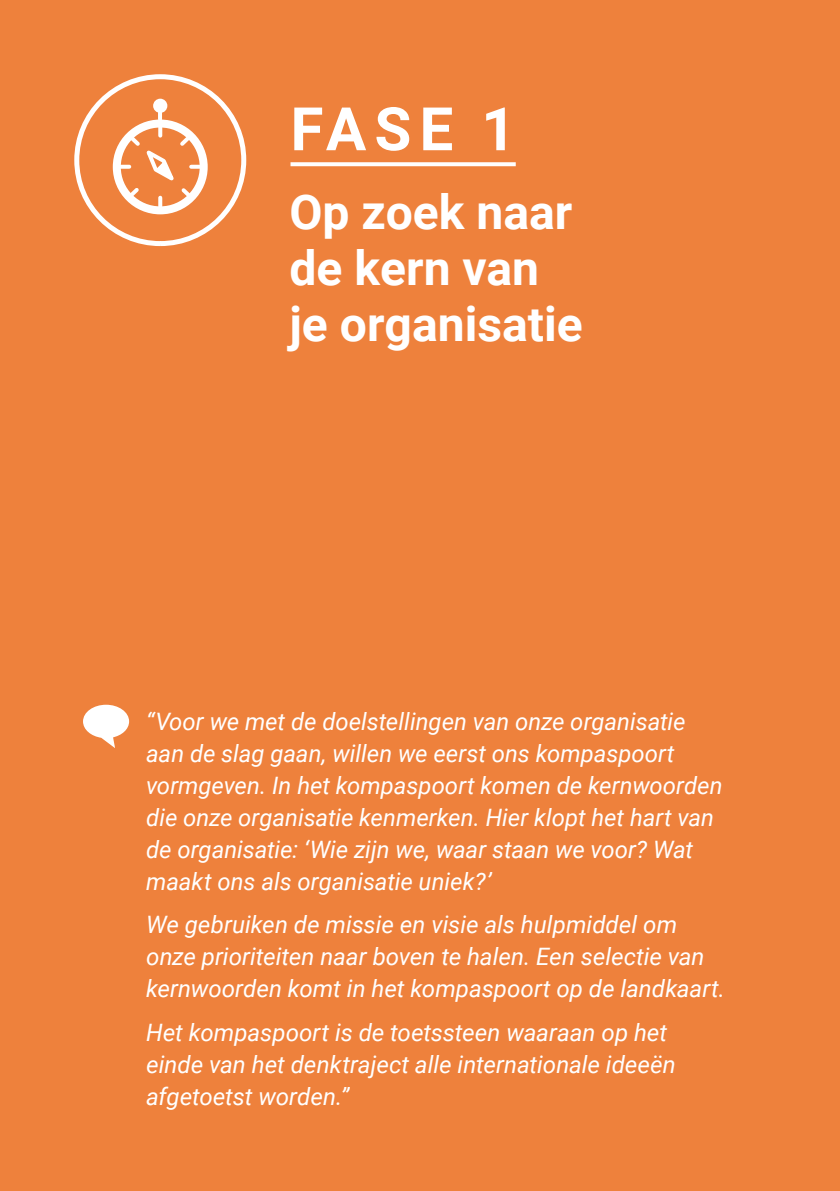
<style>
.page{position:relative;width:840px;height:1191px;background:#fff}
.page>*{position:absolute;margin:0;border:0;box-sizing:border-box;transform-origin:0 0}
.t1{font:700 60px "Roboto";color:#fff}
.t2{font:700 48px/56px "Roboto";color:#fff}
.t3{font:italic 24px/32px "Roboto";color:#fff}
</style>
<div class="page">
<div style="left:0;top:0;width:839px;height:1191px;background:#ee813c"></div>
<svg style="left:290px;top:162px;width:225px;height:4px"></svg>
<svg style="left:74px;top:74px;width:172px;height:172px"></svg>
<svg style="left:116px;top:108px;width:89px;height:103px"></svg>
<div style="left:153px;top:99px;width:14px;height:14px;background:#fff;border-radius:50%"></div>
<div style="left:113px;top:119px;width:94px;height:95px;border:8px solid #fff;border-radius:50%"></div>
<svg style="left:83px;top:704px;width:47px;height:44px"></svg>
<h1 class="t1" style="left:290px;top:87px;width:227px">FASE 1</h1>
<h2 class="t2" style="left:289px;top:182px;width:295px">Op zoek naar de kern van je organisatie</h2>
<p class="t3" style="left:146px;top:704px;width:577px">“Voor we met de doelstellingen van onze organisatie aan de slag gaan, willen we eerst ons kompaspoort vormgeven. In het kompaspoort komen de kernwoorden die onze organisatie kenmerken. Hier klopt het hart van de organisatie: ‘Wie zijn we, waar staan we voor? Wat maakt ons als organisatie uniek?’</p>
<p class="t3" style="left:146px;top:908px;width:580px">We gebruiken de missie en visie als hulpmiddel om onze prioriteiten naar boven te halen. Een selectie van kernwoorden komt in het kompaspoort op de landkaart.</p>
<p class="t3" style="left:146px;top:1015px;width:531px">Het kompaspoort is de toetssteen waaraan op het einde van het denktraject alle internationale ideeën afgetoetst worden.”</p>
</div>
